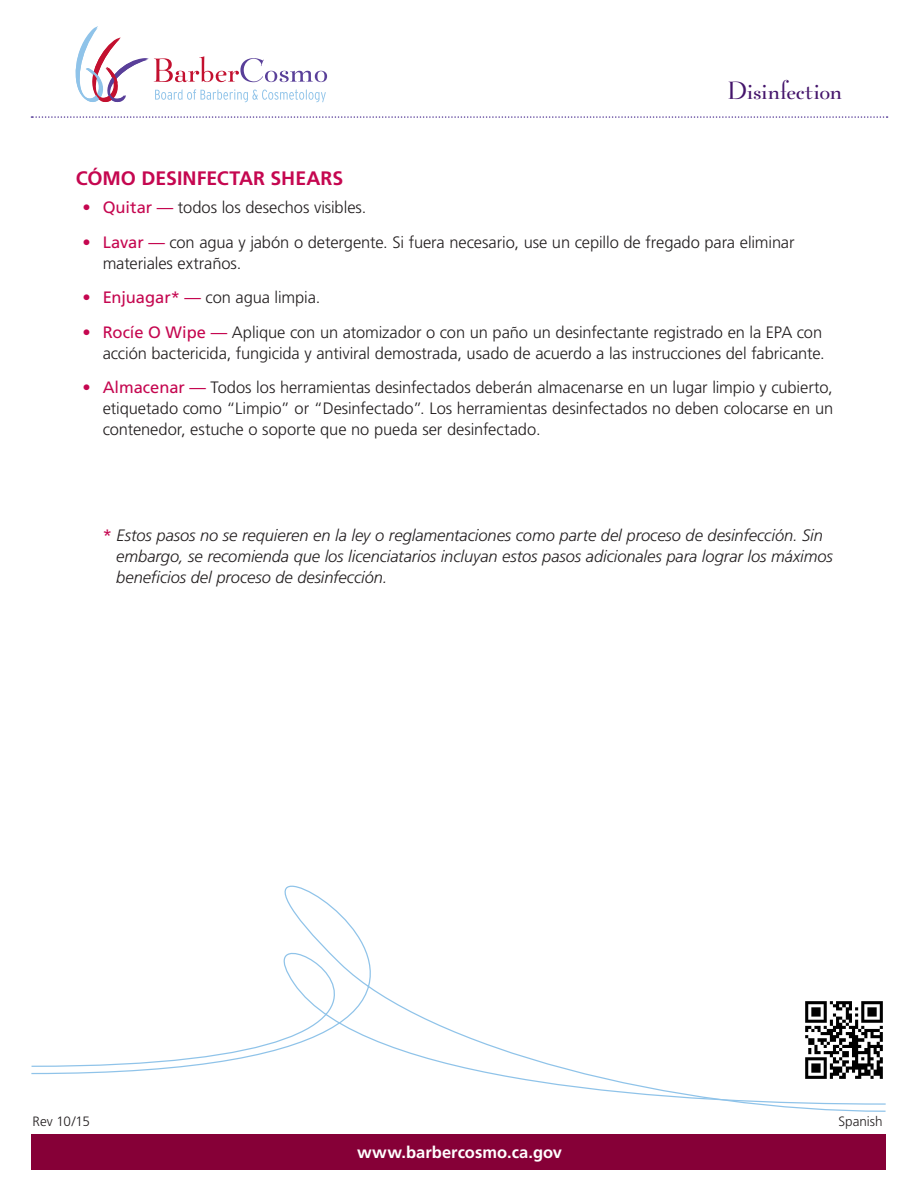
<style>
.page{position:relative;width:918px;height:1188px;background:#fff}
.page>*{position:absolute;margin:0;border:0;box-sizing:border-box;transform-origin:0 0}
.t1{font:24px "Belucian";letter-spacing:.005em;color:#44146b}
.Subhead{font:700 19.5px "Frutiger CE";color:#c50750}
.t2{font:300 16.5px/21px "Frutiger";letter-spacing:-.005em;color:#231f20}
.Body{font:italic 300 16.5px/21px "Frutiger";letter-spacing:-.005em;color:#231f20}
.t3{font:700 16.5px "Frutiger";color:#fff}
.Body-2{font:300 13.5px "Frutiger";color:#231f20}
.s1{font-family:"Frutiger CE";font-weight:700;color:#c50750}
.s2{font-family:"Frutiger CE";font-weight:400;color:#c50750}
.s3{font-family:"Frutiger CE";font-weight:400;font-style:normal;color:#c50750}
</style>
<div class="page">
<div style="left:31px;top:1134px;width:855px;height:36px;background:#860037"></div>
<svg style="left:31px;top:885px;width:855px;height:227px"></svg>
<svg style="left:31px;top:26px;width:857px;height:92px"></svg>
<img style="left:801px;top:998px;width:85px;height:84px">
<p class="t1" style="left:727px;top:76px;width:116px">Disinfection</p>
<p class="Subhead" style="left:76px;top:167px;width:269px">CÓMO DESINFECTAR SHEARS</p>
<p class="t2" style="left:82px;top:197px;width:286px"><span class="s1">•</span> <span class="s2">Quitar —</span> todos los desechos visibles.</p>
<p class="t2" style="left:103px;top:232px;width:693px;text-indent:-20px"><span class="s1">•</span> <span class="s2">Lavar —</span> con agua y jabón o detergente. Si fuera necesario, use un cepillo de fregado para eliminar materiales extraños.</p>
<p class="t2" style="left:82px;top:287px;width:240px"><span class="s1">•</span> <span class="s2">Enjuagar* —</span> con agua limpia.</p>
<p class="t2" style="left:82px;top:322px;width:744px;text-align:right"><span class="s1">•</span> <span class="s2">Rocíe O Wipe —</span> Aplique con un atomizador o con un paño un desinfectante registrado en la EPA con acción bactericida, fungicida y antiviral demostrada, usado de acuerdo a las instrucciones del fabricante.</p>
<p class="t2" style="left:103px;top:377px;width:732px;text-align:justify;text-indent:-20px"><span class="s1">•</span> <span class="s2">Almacenar —</span> Todos los herramientas desinfectados deberán almacenarse en un lugar limpio y cubierto, etiquetado como “Limpio” or “Desinfectado”. Los herramientas desinfectados no deben colocarse en un contenedor, estuche o soporte que no pueda ser desinfectado.</p>
<p class="Body" style="left:116px;top:525px;width:718px;text-indent:-14px"><span class="s3">*</span> Estos pasos no se requieren en la ley o reglamentaciones como parte del proceso de desinfección. Sin embargo, se recomienda que los licenciatarios incluyan estos pasos adicionales para lograr los máximos beneficios del proceso de desinfección.</p>
<p class="Body-2" style="left:32px;top:1114px;width:59px">Rev 10/15</p>
<p class="Body-2" style="left:838px;top:1114px;width:46px">Spanish</p>
<p class="t3" style="left:357px;top:1143px;width:207px">www.barbercosmo.ca.gov</p>
</div>
